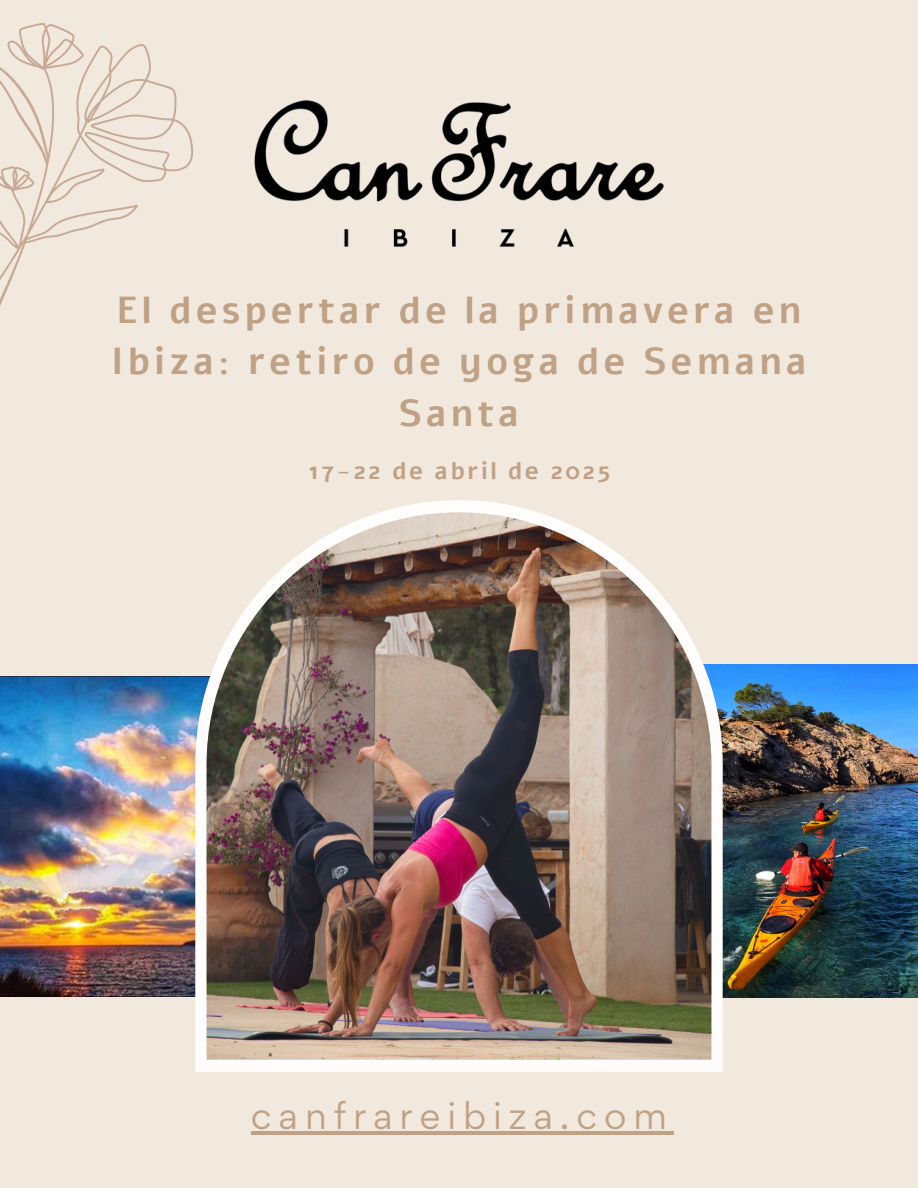
<style>
.page{position:relative;width:918px;height:1188px;background:#f1e9de}
.page>*{position:absolute;margin:0;border:0;box-sizing:border-box;transform-origin:0 0}
.t1{font:700 37.5px/51.6px "Alef";letter-spacing:.1em;color:#bfa185;text-align:center}
.t2{font:34.5px "Gordita";letter-spacing:.2em;color:#bfa185}
.t3{font:700 24px "Alef";letter-spacing:.1em;color:#bfa185}
</style>
<div class="page">
<img style="left:723px;top:664px;width:195px;height:333px">
<img style="left:0;top:676px;width:195px;height:321px">
<svg style="left:195px;top:500px;width:528px;height:572px"></svg>
<img style="left:207px;top:512px;width:504px;height:548px">
<svg style="left:0;top:23px;width:193px;height:283px"></svg>
<img style="left:254px;top:100px;width:410px;height:147px">
<hr style="left:251px;top:1131px;width:423px;height:3px;background:#bfa185">
<p class="t1" style="left:111px;top:285px;width:697px">El despertar de la primavera en<br>Ibiza: retiro de yoga de Semana<br>Santa</p>
<h1 class="t3" style="left:309px;top:455px;width:303px">17-22 de abril de 2025</h1>
<p class="t2" style="left:251px;top:1092px;width:418px">canfrareibiza.com</p>
</div>
